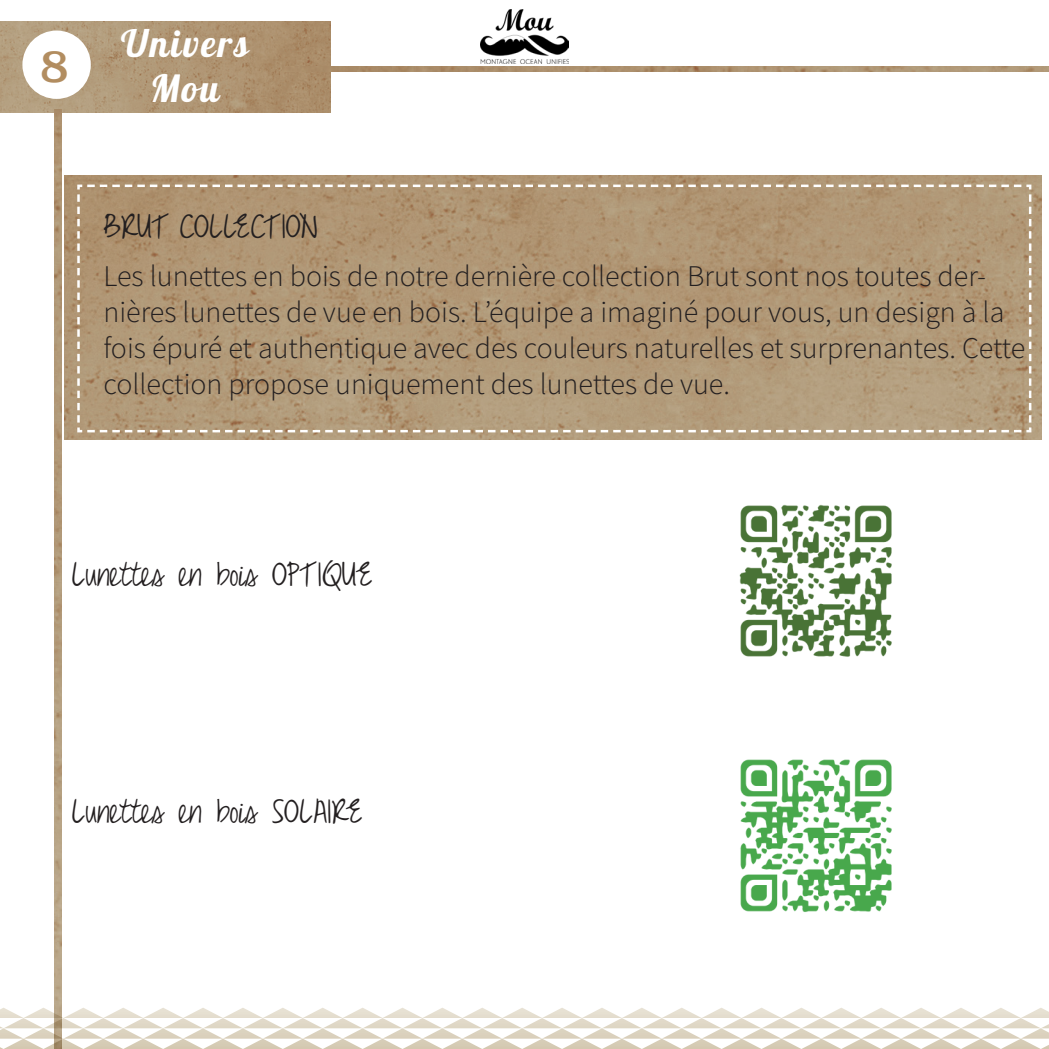
<style>
.page{position:relative;width:1049px;height:1049px;background:#fff}
.page>*{position:absolute;margin:0;border:0;box-sizing:border-box;transform-origin:0 0}
.t1{font:45px "Superclarendon";color:#b28d60}
.t2{font:37.5px/45px "Lobster 1.4";letter-spacing:.06em;color:#fff;text-align:center}
.t3{font:300 30px/36px "Mada";color:#231f20}
.t4{font:30px "Just Realize";color:#231f20}
</style>
<div class="page">
<img style="left:0;top:22px;width:330px;height:90px">
<div style="left:22px;top:31px;width:69px;height:68px;background:#fff;border-radius:50%"></div>
<img style="left:283px;top:67px;width:766px;height:5px">
<img style="left:54px;top:109px;width:8px;height:898px">
<img style="left:480px;top:9px;width:89px;height:54px">
<img style="left:65px;top:175px;width:977px;height:265px">
<svg style="left:76px;top:183px;width:957px;height:251px;background:#b19978"></svg>
<img style="left:739px;top:504px;width:153px;height:153px">
<svg style="left:0;top:1007px;width:1049px;height:42px"></svg>
<img style="left:740px;top:759px;width:152px;height:153px">
<p class="t1" style="left:39px;top:35px;width:31px">8</p>
<p class="t2" style="left:121px;top:20px;width:127px">Univers<br>Mou</p>
<p class="t4" style="left:104px;top:210px;width:215px">BRUT COLLECT ION</p>
<p class="t3" style="left:103px;top:259px;width:923px">Les lunettes en bois de notre dernière collection Brut sont nos toutes der&shy;nières lunettes de vue en bois. L’équipe a imaginé pour vous, un design à la fois épuré et authentique avec des couleurs naturelles et surprenantes. Cette collection propose uniquement des lunettes de vue.</p>
<p class="t4" style="left:72px;top:558px;width:303px">Lunettes en bois OPT IQUE</p>
<p class="t4" style="left:72px;top:795px;width:293px">Lunettes en bois SOLAIRE</p>
</div>
